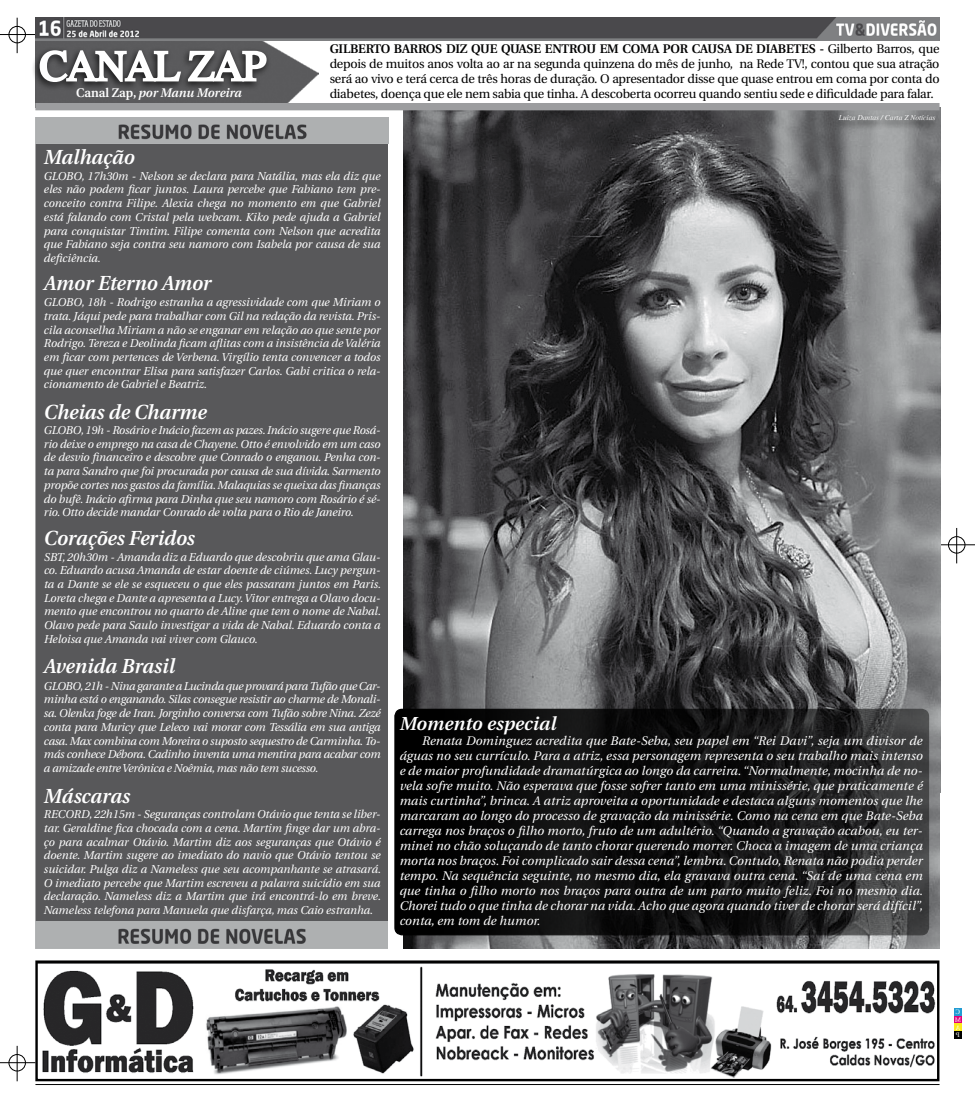
<style>
.page{position:relative;width:975px;height:1099px;background:#fff}
.page>*{position:absolute;margin:0;border:0;box-sizing:border-box;transform-origin:0 0}
.t1{font:42.5px "Times";letter-spacing:-.02em;color:#fff}
.t2{font:italic 600 20.25px "Utopia";color:#fff}
.t3{font:italic 600 18.75px "Utopia";letter-spacing:.01em;color:#fff}
.t4{font:italic 12.5px/15px "Utopia";letter-spacing:.01em;color:#fff;text-align:justify}
.t5{font:12.5px/15px "Utopia";letter-spacing:-.02em;color:#000;text-align:justify}
.t6{font:600 12.5px "Utopia";letter-spacing:-.02em;color:#000}
.t7{font:italic 600 12.5px "Utopia";color:#fff}
.t8{font:italic 11.38px/13.8px "Utopia";color:#fff;text-align:justify}
.t9{font:italic 7.5px "Times";color:#fff}
.s1{font-style:normal}
.s2{font-weight:600}
</style>
<div class="page">
<hr style="left:939px;top:544px;width:35px;height:1px;background:#000">
<hr style="left:956px;top:528px;width:1px;height:35px;background:#000">
<div style="left:948px;top:536px;width:17px;height:17px;border:1px solid #000;border-radius:50%"></div>
<hr style="left:0;top:34px;width:35px;height:1px;background:#000">
<hr style="left:17px;top:18px;width:1px;height:35px;background:#000">
<div style="left:9px;top:26px;width:17px;height:17px;border:1px solid #000;border-radius:50%"></div>
<hr style="left:0;top:1062px;width:35px;height:1px;background:#000">
<hr style="left:17px;top:1045px;width:1px;height:36px;background:#000">
<div style="left:9px;top:1054px;width:17px;height:17px;border:1px solid #000;border-radius:50%"></div>
<div style="left:954px;top:1008px;width:7px;height:7px;background:#219cd3"></div>
<div style="left:954px;top:1015px;width:7px;height:8px;background:#e20079"></div>
<div style="left:954px;top:1023px;width:7px;height:7px;background:#fcea1b"></div>
<div style="left:954px;top:1030px;width:7px;height:8px;background:#000"></div>
<hr style="left:35px;top:1084px;width:904px;height:1px;background:#000">
<img style="left:403px;top:108px;width:537px;height:684px">
<img style="left:403px;top:789px;width:536px;height:159px">
<img style="left:38px;top:963px;width:898px;height:115px">
<div style="left:35px;top:960px;width:904px;height:121px;border:2px solid #000"></div>
<div style="left:35px;top:125px;width:353px;height:806px;background:#58585a;border:1px solid #58585a"></div>
<svg style="left:831px;top:111px;width:110px;height:27px"></svg>
<img style="left:35px;top:117px;width:353px;height:27px">
<img style="left:35px;top:921px;width:353px;height:27px">
<img style="left:35px;top:40px;width:283px;height:6px">
<div style="left:35px;top:103px;width:904px;height:7px;background:#9c9d9f"></div>
<div style="left:31px;top:46px;width:320px;height:78px;background:#000;opacity:.75"></div>
<svg style="left:38px;top:49px;width:230px;height:34px"></svg>
<img style="left:35px;top:18px;width:904px;height:22px">
<svg style="left:395px;top:709px;width:533px;height:225px;fill:#0e0e0e"></svg>
<div style="left:394px;top:708px;width:535px;height:227px;border:1px solid #000;border-radius:7px"></div>
<h1 class="t1" style="left:40px;top:42px;width:228px">CANAL ZAP</h1>
<p class="t7" style="left:76px;top:86px;width:167px"><span class="s1">CANAL ZAP,</span> por Manu Moreira</p>
<h2 class="t2" style="left:44px;top:145px;width:92px">Malhação</h2>
<p class="t5" style="left:330px;top:41px;width:611px;text-indent:406px"><span class="s2">DE DIABETES -</span> Gilberto Barros, que depois de muitos anos volta ao ar na segunda quinzena do mês de junho, na Rede TV!, contou que sua atração será ao vivo e terá cerca de três horas de duração. O apresentador disse que quase entrou em coma por conta do diabetes, doença que ele nem sabia que tinha. A descoberta ocorreu quando sentiu sede e dificuldade para falar.</p>
<p class="t6" style="left:330px;top:41px;width:181px">GILBERTO BARROS DIZ QUE QUAS</p>
<p class="t6" style="left:533px;top:41px;width:168px">E ENTROU EM COMA POR CAUSA</p>
<p class="t9" style="left:838px;top:114px;width:98px">Luiza Dantas / Carta Z Notícias</p>
<p class="t8" style="left:44px;top:169px;width:338px">GLOBO, 17h30m - Nelson se declara para Natália, mas ela diz que eles não podem ficar juntos. Laura percebe que Fabiano tem pre&shy;conceito contra Filipe. Alexia chega no momento em que Gabriel está falando com Cristal pela webcam. Kiko pede ajuda a Gabriel para conquistar Timtim. Filipe comenta com Nelson que acredita que Fabiano seja contra seu namoro com Isabela por causa de sua deficiência.</p>
<h2 class="t2" style="left:44px;top:271px;width:169px">Amor Eterno Amor</h2>
<p class="t8" style="left:44px;top:295px;width:338px">GLOBO, 18h - Rodrigo estranha a agressividade com que Miriam o trata. Jáqui pede para trabalhar com Gil na redação da revista. Pris&shy;cila aconselha Miriam a não se enganar em relação ao que sente por Rodrigo. Tereza e Deolinda ficam aflitas com a insistência de Valéria em ficar com pertences de Verbena. Virgílio tenta convencer a todos que quer encontrar Elisa para satisfazer Carlos. Gabi critica o rela&shy;cionamento de Gabriel e Beatriz.</p>
<p class="t8" style="left:44px;top:423px;width:338px">GLOBO, 19h - Rosário e Inácio fazem as pazes. Inácio sugere que Rosá&shy;rio deixe o emprego na casa de Chayene. Otto é envolvido em um caso de desvio financeiro e descobre que Conrado o enganou. Penha con&shy;ta para Sandro que foi procurada por causa de sua dívida. Sarmento propõe cortes nos gastos da família. Malaquias se queixa das finanças do bufê. Inácio afirma para Dinha que seu namoro com Rosário é sé&shy;rio. Otto decide mandar Conrado de volta para o Rio de Janeiro.</p>
<h2 class="t2" style="left:44px;top:401px;width:164px">Cheias de Charme</h2>
<h2 class="t2" style="left:44px;top:526px;width:152px">Corações Feridos</h2>
<p class="t8" style="left:44px;top:550px;width:338px">SBT, 20h30m - Amanda diz a Eduardo que descobriu que ama Glau&shy;co. Eduardo acusa Amanda de estar doente de ciúmes. Lucy pergun&shy;ta a Dante se ele se esqueceu o que eles passaram juntos em Paris.<br>Loreta chega e Dante a apresenta a Lucy. Vitor entrega a Olavo docu&shy;mento que encontrou no quarto de Aline que tem o nome de Nabal.<br>Olavo pede para Saulo investigar a vida de Nabal. Eduardo conta a Heloisa que Amanda vai viver com Glauco.</p>
<h2 class="t2" style="left:44px;top:654px;width:132px">Avenida Brasil</h2>
<p class="t8" style="left:44px;top:679px;width:338px">GLOBO, 21h - Nina garante a Lucinda que provará para Tufão que Car&shy;minha está o enganando. Silas consegue resistir ao charme de Monali&shy;sa. Olenka foge de Iran. Jorginho conversa com Tufão sobre Nina. Zezé conta para Muricy que Leleco vai morar com Tessália em sua antiga casa. Max combina com Moreira o suposto sequestro de Carminha. To&shy;más conhece Débora. Cadinho inventa uma mentira para acabar com a amizade entre Verônica e Noêmia, mas não tem sucesso.</p>
<h2 class="t2" style="left:44px;top:785px;width:88px">Máscaras</h2>
<p class="t8" style="left:44px;top:807px;width:338px">RECORD, 22h15m - Seguranças controlam Otávio que tenta se liber&shy;tar. Geraldine fica chocada com a cena. Martim finge dar um abra&shy;ço para acalmar Otávio. Martim diz aos seguranças que Otávio é doente. Martim sugere ao imediato do navio que Otávio tentou se suicidar. Pulga diz a Nameless que seu acompanhante se atrasará.<br>O imediato percebe que Martim escreveu a palavra suicídio em sua declaração. Nameless diz a Martim que irá encontrá-lo em breve.<br>Nameless telefona para Manuela que disfarça, mas Caio estranha.</p>
<h3 class="t3" style="left:399px;top:713px;width:158px">Momento especial</h3>
<p class="t4" style="left:399px;top:733px;width:525px;text-indent:22px">Renata Dominguez acredita que Bate-Seba, seu papel em “Rei Davi”, seja um divisor de águas no seu currículo. Para a atriz, essa personagem representa o seu trabalho mais intenso e de maior profundidade dramatúrgica ao longo da carreira. “Normalmente, mocinha de no&shy;vela sofre muito. Não esperava que fosse sofrer tanto em uma minissérie, que praticamente é mais curtinha”, brinca. A atriz aproveita a oportunidade e destaca alguns momentos que lhe marcaram ao longo do processo de gravação da minissérie. Como na cena em que Bate-Seba carrega nos braços o filho morto, fruto de um adultério. “Quando a gravação acabou, eu ter&shy;minei no chão soluçando de tanto chorar querendo morrer. Choca a imagem de uma criança morta nos braços. Foi complicado sair dessa cena”, lembra. Contudo, Renata não podia perder tempo. Na sequência seguinte, no mesmo dia, ela gravava outra cena. “Saí de uma cena em que tinha o filho morto nos braços para outra de um parto muito feliz. Foi no mesmo dia.<br>Chorei tudo o que tinha de chorar na vida. Acho que agora quando tiver de chorar será difícil”, conta, em tom de humor.</p>
</div>
